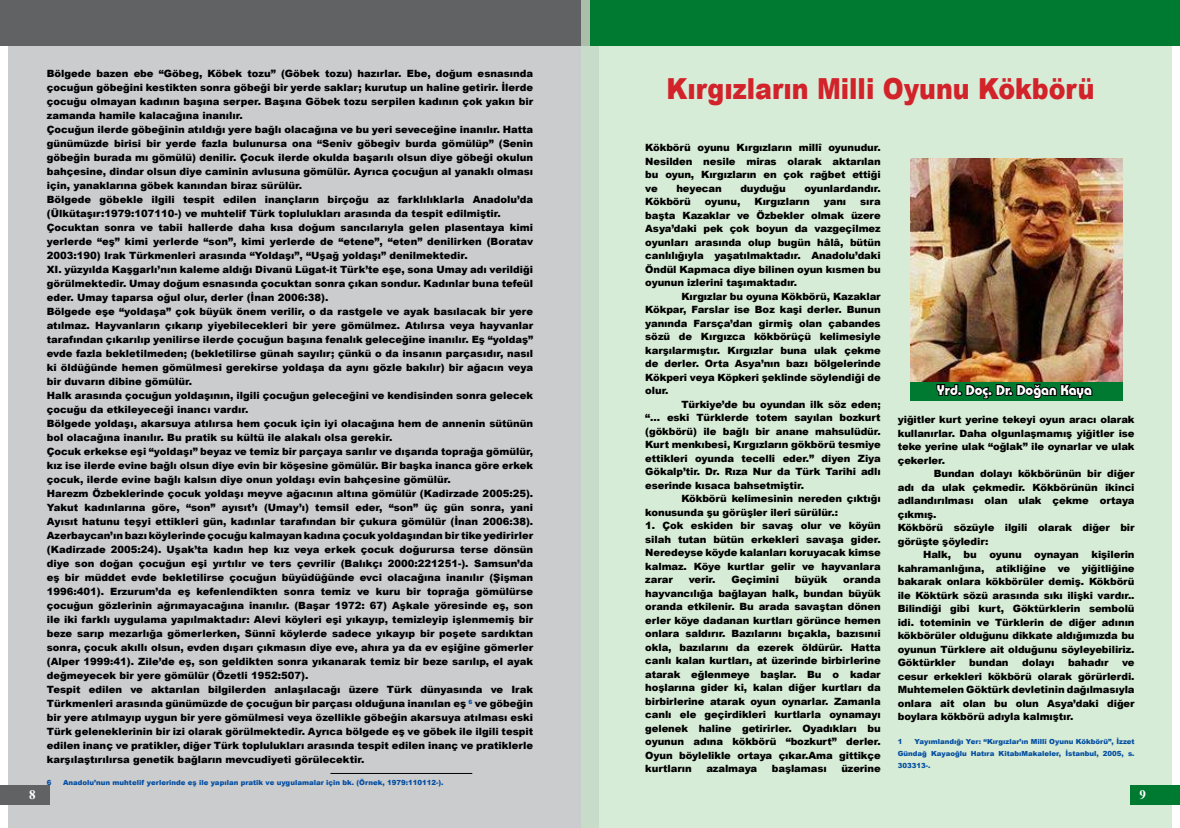
<style>
.page{position:relative;width:1180px;height:828px;background:#fff}
.page>*{position:absolute;margin:0;border:0;box-sizing:border-box;transform-origin:0 0}
.t1{font:900 29px "Arial";color:#d2232a;scale:.87 1}
.t2{font:700 14px "Bauhaus IT Cby BT";color:#fff}
.t3{font:700 13px "Times New Roman";color:#fff}
.t4{font:900 10px/13.5px "Arial";color:#000;text-align:justify}
.t5{font:900 7px/12px "Arial";color:#034ea2;text-align:justify}
</style>
<div class="page">
<div style="left:9px;top:0;width:589px;height:828px;background:#cbccce"></div>
<div style="left:0;top:0;width:590px;height:45px;background:#616264"></div>
<div style="left:0;top:785px;width:50px;height:20px;background:#616264"></div>
<hr style="left:330px;top:773px;width:142px;height:1px;background:#000">
<div style="left:581px;top:0;width:590px;height:828px;background:#d7ecd7"></div>
<div style="left:590px;top:0;width:589px;height:45px;background:#007931"></div>
<div style="left:1130px;top:785px;width:49px;height:20px;background:#007931"></div>
<img style="left:910px;top:158px;width:212px;height:224px">
<div style="left:909px;top:382px;width:213px;height:18px;background:#007931"></div>
<svg style="left:935px;top:377px;width:158px;height:23px"></svg>
<h3 class="t3" style="left:29px;top:785px;width:8px">8</h3>
<p class="t4" style="left:47px;top:66px;width:488px;line-height:14px;text-align:left">Bölgede bazen ebe “Göbeg, Köbek tozu” (Göbek tozu) hazırlar. Ebe, doğum esnasında çocuğun göbeğini kestikten sonra göbeği bir yerde saklar; kurutup un haline getirir. İlerde çocuğu olmayan kadının başına serper. Başına Göbek tozu serpilen kadının çok yakın bir zamanda hamile kalacağına inanılır.<br>Çocuğun ilerde göbeğinin atıldığı yere bağlı olacağına ve bu yeri seveceğine inanılır. Hatta günümüzde birisi bir yerde fazla bulunursa ona “Seniv göbegiv burda gömülüp” (Senin göbeğin burada mı gömülü) denilir. Çocuk ilerde okulda başarılı olsun diye göbeği okulun bahçesine, dindar olsun diye caminin avlusuna gömülür. Ayrıca çocuğun al yanaklı olması için, yanaklarına göbek kanından biraz sürülür.<br>Bölgede göbekle ilgili tespit edilen inançların birçoğu az farklılıklarla Anadolu’da (Ülkütaşır:1979:107110-) ve muhtelif Türk toplulukları arasında da tespit edilmiştir.<br>Çocuktan sonra ve tabii hallerde daha kısa doğum sancılarıyla gelen plasentaya kimi yerlerde “eş” kimi yerlerde “son”, kimi yerlerde de “etene”, “eten” denilirken (Boratav 2003:190) Irak Türkmenleri arasında “Yoldaşı”, “Uşağ yoldaşı” denilmektedir.<br>XI. yüzyılda Kaşgarlı’nın kaleme aldığı Divanü Lügat-it Türk’te eşe, sona Umay adı verildiği görülmektedir. Umay doğum esnasında çocuktan sonra çıkan sondur. Kadınlar buna tefeül eder. Umay taparsa oğul olur, derler (İnan 2006:38).<br>Bölgede eşe “yoldaşa” çok büyük önem verilir, o da rastgele ve ayak basılacak bir yere atılmaz. Hayvanların çıkarıp yiyebilecekleri bir yere gömülmez. Atılırsa veya hayvanlar tarafından çıkarılıp yenilirse ilerde çocuğun başına fenalık geleceğine inanılır. Eş “yoldaş” evde fazla bekletilmeden; (bekletilirse günah sayılır; çünkü o da insanın parçasıdır, nasıl ki öldüğünde hemen gömülmesi gerekirse yoldaşa da aynı gözle bakılır) bir ağacın veya bir duvarın dibine gömülür.<br>Halk arasında çocuğun yoldaşının, ilgili çocuğun geleceğini ve kendisinden sonra gelecek çocuğu da etkileyeceği inancı vardır.<br>Bölgede yoldaşı, akarsuya atılırsa hem çocuk için iyi olacağına hem de annenin sütünün bol olacağına inanılır. Bu pratik su kültü ile alakalı olsa gerekir.<br>Çocuk erkekse eşi “yoldaşı” beyaz ve temiz bir parçaya sarılır ve dışarıda toprağa gömülür, kız ise ilerde evine bağlı olsun diye evin bir köşesine gömülür. Bir başka inanca göre erkek çocuk, ilerde evine bağlı kalsın diye onun yoldaşı evin bahçesine gömülür.<br>Harezm Özbeklerinde çocuk yoldaşı meyve ağacının altına gömülür (Kadirzade 2005:25).<br>Yakut kadınlarına göre, “son” ayısıt’ı (Umay’ı) temsil eder, “son” üç gün sonra, yani Ayısıt hatunu teşyi ettikleri gün, kadınlar tarafından bir çukura gömülür (İnan 2006:38).<br>Azerbaycan’ın bazı köylerinde çocuğu kalmayan kadına çocuk yoldaşından bir tike yedirirler (Kadirzade 2005:24). Uşak’ta kadın hep kız veya erkek çocuk doğurursa terse dönsün diye son doğan çocuğun eşi yırtılır ve ters çevrilir (Balıkçı 2000:221251-). Samsun’da eş bir müddet evde bekletilirse çocuğun büyüdüğünde evci olacağına inanılır (Şişman 1996:401). Erzurum’da eş kefenlendikten sonra temiz ve kuru bir toprağa gömülürse çocuğun gözlerinin ağrımayacağına inanılır. (Başar 1972: 67) Aşkale yöresinde eş, son ile iki farklı uygulama yapılmaktadır: Alevi köyleri eşi yıkayıp, temizleyip işlenmemiş bir beze sarıp mezarlığa gömerlerken, Sünnî köylerde sadece yıkayıp bir poşete sardıktan sonra, çocuk akıllı olsun, evden dışarı çıkmasın diye eve, ahıra ya da ev eşiğine gömerler (Alper 1999:41). Zile’de eş, son geldikten sonra yıkanarak temiz bir beze sarılıp, el ayak değmeyecek bir yere gömülür (Özetli 1952:507).<br>Tespit edilen ve aktarılan bilgilerden anlaşılacağı üzere Türk dünyasında ve Irak Türkmenleri arasında günümüzde de çocuğun bir parçası olduğuna inanılan eş <sup>6</sup> ve göbeğin bir yere atılmayıp uygun bir yere gömülmesi veya özellikle göbeğin akarsuya atılması eski Türk geleneklerinin bir izi olarak görülmektedir. Ayrıca bölgede eş ve göbek ile ilgili tespit edilen inanç ve pratikler, diğer Türk toplulukları arasında tespit edilen inanç ve pratiklerle karşılaştırılırsa genetik bağların mevcudiyeti görülecektir.</p>
<p class="t5" style="left:47px;top:776px;width:6px">6</p>
<p class="t5" style="left:63px;top:776px;width:382px">Anadolu’nun muhtelif yerlerinde eş ile yapılan pratik ve uygulamalar için bk. (Örnek, 1979:110112-).</p>
<h1 class="t1" style="left:666px;top:68px;width:493px">Kırgızların Milli Oyunu Kökbörü</h1>
<p class="t4" style="left:645px;top:140px;width:237px">Kökbörü oyunu Kırgızların millî oyunudur.<br>Nesilden nesile miras olarak aktarılan bu oyun, Kırgızların en çok rağbet ettiği ve</p>
<p class="t4" style="left:676px;top:181px;width:47px">heyecan</p>
<p class="t4" style="left:740px;top:181px;width:47px">duyduğu</p>
<p class="t4" style="left:804px;top:181px;width:78px">oyunlardandır.</p>
<p class="t4" style="left:645px;top:194px;width:47px">Kökbörü</p>
<p class="t4" style="left:704px;top:194px;width:37px">oyunu,</p>
<p class="t4" style="left:754px;top:194px;width:57px">Kırgızların</p>
<p class="t4" style="left:823px;top:194px;width:24px">yanı</p>
<p class="t4" style="left:645px;top:194px;width:237px;text-indent:215px">sıra başta Kazaklar ve Özbekler olmak üzere Asya’daki pek çok boyun da vazgeçilmez oyunları arasında olup bugün hâlâ, bütün canlılığıyla yaşatılmaktadır. Anadolu’daki Öndül Kapmaca diye bilinen oyun kısmen bu oyunun izlerini taşımaktadır.</p>
<p class="t4" style="left:645px;top:289px;width:237px;text-indent:36px">Kırgızlar bu oyuna Kökbörü, Kazaklar Kökpar, Farslar ise Boz kaşi derler. Bunun yanında Farsça’dan girmiş olan çabandes sözü de Kırgızca kökbörüçü kelimesiyle karşılarmıştır. Kırgızlar buna ulak çekme de derler. Orta Asya’nın bazı bölgelerinde Kökperi veya Köpkeri şeklinde söylendiği de olur.</p>
<p class="t4" style="left:645px;top:397px;width:237px;text-indent:36px">Türkiye’de bu oyundan ilk söz eden; “… eski Türklerde totem sayılan bozkurt (gökbörü) ile bağlı bir anane mahsulüdür.<br>Kurt menkıbesi, Kırgızların gökbörü tesmiye ettikleri oyunda tecelli eder.” diyen Ziya Gökalp’tir. Dr. Rıza Nur da Türk Tarihi adlı eserinde kısaca bahsetmiştir.</p>
<p class="t4" style="left:645px;top:491px;width:237px;text-indent:36px">Kökbörü kelimesinin nereden çıktığı konusunda şu görüşler ileri sürülür.:</p>
<p class="t4" style="left:645px;top:518px;width:237px">1. Çok eskiden bir savaş olur ve köyün silah tutan bütün erkekleri savaşa gider.<br>Neredeyse köyde kalanları koruyacak kimse kalmaz. Köye kurtlar gelir ve hayvanlara zarar</p>
<p class="t4" style="left:688px;top:572px;width:28px">verir.</p>
<p class="t4" style="left:731px;top:572px;width:49px">Geçimini</p>
<p class="t4" style="left:794px;top:572px;width:34px">büyük</p>
<p class="t4" style="left:645px;top:572px;width:237px;text-indent:198px">oranda hayvancılığa bağlayan halk, bundan büyük oranda etkilenir. Bu arada savaştan dönen erler köye dadanan kurtları görünce hemen onlara saldırır. Bazılarını bıçakla, bazısınıi okla, bazılarını da ezerek öldürür. Hatta canlı kalan kurtları, at üzerinde birbirlerine atarak eğlenmeye başlar. Bu o kadar hoşlarına gider ki, kalan diğer kurtları da birbirlerine atarak oyun oynarlar. Zamanla canlı ele geçirdikleri kurtlarla oynamayı gelenek haline getirirler. Oyadıkları bu oyunun adına kökbörü “bozkurt” derler.<br>Oyun böylelikle ortaya çıkar.Ama gittikçe kurtların</p>
<p class="t4" style="left:706px;top:761px;width:52px">azalmaya</p>
<p class="t4" style="left:771px;top:761px;width:56px">başlaması</p>
<p class="t4" style="left:841px;top:761px;width:41px">üzerine</p>
<h2 class="t2" style="left:936px;top:381px;width:157px">Yrd. Doç. Dr. Doğan Kaya</h2>
<p class="t4" style="left:897px;top:413px;width:238px">yiğitler kurt yerine tekeyi oyun aracı olarak kullanırlar. Daha olgunlaşmamış yiğitler ise teke yerine ulak “oğlak” ile oynarlar ve ulak çekerler.</p>
<p class="t4" style="left:933px;top:467px;width:202px">Bundan dolayı kökbörünün bir diğer</p>
<p class="t4" style="left:897px;top:480px;width:238px">adı da ulak çekmedir. Kökbörünün ikinci</p>
<p class="t4" style="left:897px;top:494px;width:238px">adlandırılması olan ulak çekme ortaya</p>
<p class="t4" style="left:897px;top:507px;width:40px">çıkmış.</p>
<p class="t4" style="left:897px;top:521px;width:238px">Kökbörü sözüyle ilgili olarak diğer bir</p>
<p class="t4" style="left:897px;top:534px;width:92px">görüşte şöyledir:</p>
<p class="t4" style="left:922px;top:548px;width:29px">Halk,</p>
<p class="t4" style="left:963px;top:548px;width:15px">bu</p>
<p class="t4" style="left:989px;top:548px;width:34px">oyunu</p>
<p class="t4" style="left:1034px;top:548px;width:46px">oynayan</p>
<p class="t4" style="left:897px;top:548px;width:238px;text-indent:194px">kişilerin kahramanlığına, atikliğine ve yiğitliğine bakarak onlara kökbörüler demiş. Kökbörü ile Köktürk sözü arasında sıkı ilişki vardır..<br>Bilindiği gibi kurt, Göktürklerin sembolü idi. toteminin ve Türklerin de diğer adının kökbörüler olduğunu dikkate aldığımızda bu oyunun Türklere ait olduğunu söyleyebiliriz.<br>Göktürkler</p>
<p class="t4" style="left:968px;top:656px;width:41px">bundan</p>
<p class="t4" style="left:1022px;top:656px;width:34px">dolayı</p>
<p class="t4" style="left:1067px;top:656px;width:42px">bahadır</p>
<p class="t4" style="left:897px;top:656px;width:238px;text-indent:224px">ve cesur erkekleri kökbörü olarak görürlerdi.<br>Muhtemelen Göktürk devletinin dağılmasıyla onlara ait olan bu olun Asya’daki diğer boylara kökbörü adıyla kalmıştır.</p>
<p class="t5" style="left:897px;top:735px;width:6px">1</p>
<p class="t5" style="left:897px;top:735px;width:238px;text-indent:17px">Yayımlandığı Yer: “Kırgızlar’ın Millî Oyunu Kökbörü”, İzzet Gündağ Kayaoğlu Hatıra KitabıMakaleler, İstanbul, 2005, s.<br>303313-.</p>
<h3 class="t3" style="left:1139px;top:785px;width:8px">9</h3>
</div>
